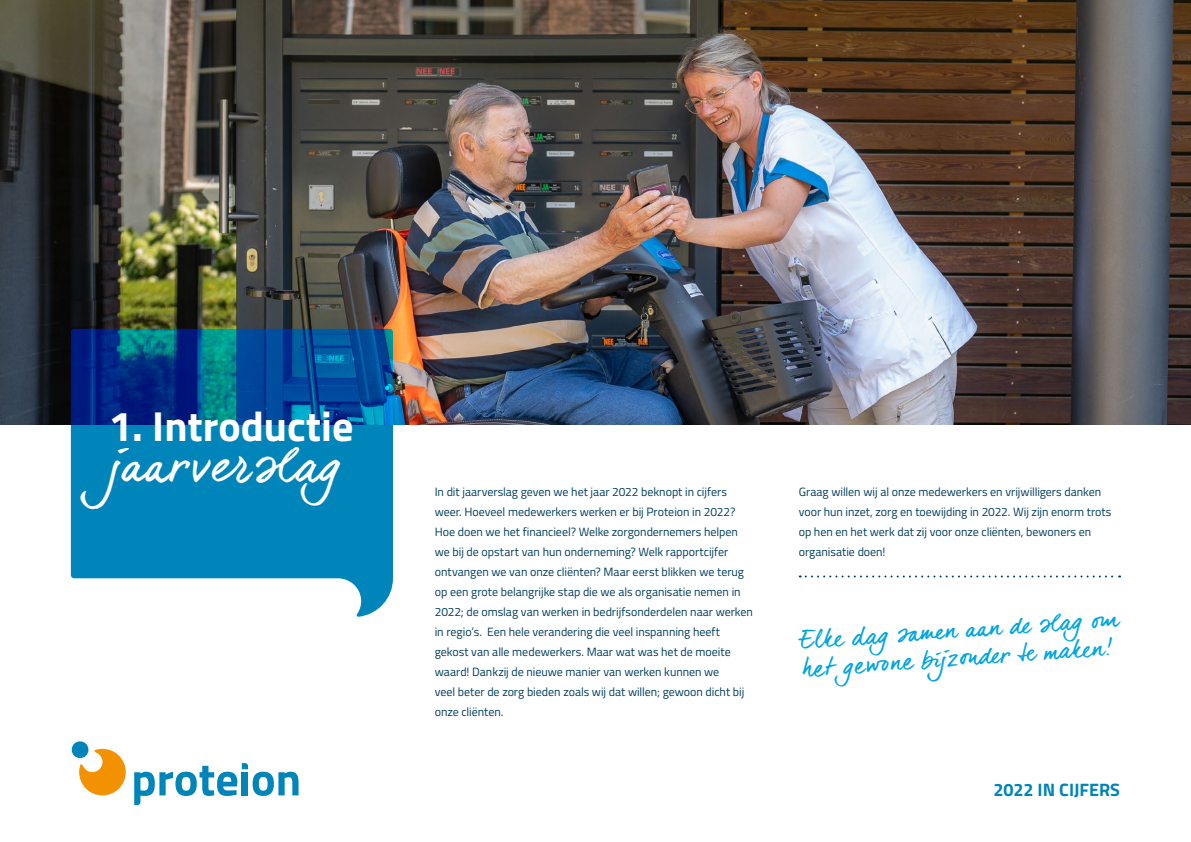
<style>
.page{position:relative;width:1191px;height:842px;background:#fff}
.page>*{position:absolute;margin:0;border:0;box-sizing:border-box;transform-origin:0 0}
.t1{font:48px "dear Joe 6";color:#fff}
.t2{font:700 42px "Titillium";color:#fff}
.t3{font:24px/28px "dear Joe 6";color:#00a5df}
.t4{font:700 18px "Titillium";color:#0085ba}
.t5{font:12px/20px "Titillium";letter-spacing:-.005em;color:#003e5d}
</style>
<div class="page">
<img style="left:0;top:0;width:1191px;height:425px">
<svg style="left:799px;top:575px;width:321px;height:2px"></svg>
<svg style="left:134px;top:763px;width:164px;height:42px"></svg>
<svg style="left:71px;top:741px;width:55px;height:54px"></svg>
<svg style="left:71px;top:329px;width:322px;height:288px;background:#2081b4"></svg>
<h2 class="t2" style="left:109px;top:395px;width:246px">1. Introductie</h2>
<h1 class="t1" style="left:109px;top:437px;width:234px">jaarverslag</h1>
<p class="t5" style="left:435px;top:481px;width:320px">In dit jaarverslag geven we het jaar 2022 beknopt in cijfers weer. Hoeveel medewerkers werken er bij Proteion in 2022?<br>Hoe doen we het financieel? Welke zorgondernemers helpen we bij de opstart van hun onderneming? Welk rapportcijfer ontvangen we van onze cliënten? Maar eerst blikken we terug op een grote belangrijke stap die we als organisatie nemen in 2022; de omslag van werken in bedrijfsonderdelen naar werken in regio’s. Een hele verandering die veel inspanning heeft gekost van alle medewerkers. Maar wat was het de moeite waard! Dankzij de nieuwe manier van werken kunnen we<br>veel beter de zorg bieden zoals wij dat willen; gewoon dicht bij onze cliënten.</p>
<p class="t5" style="left:798px;top:481px;width:314px">Graag willen wij al onze medewerkers en vrijwilligers danken voor hun inzet, zorg en toewijding in 2022. Wij zijn enorm trots op hen en het werk dat zij voor onze cliënten, bewoners en organisatie doen!</p>
<h3 class="t3" style="left:798px;top:626px;width:313px;rotate:-4deg">Elke dag sa me n aa n de sl ag om het gewo ne bi jzon de r te make n!</h3>
<h3 class="t4" style="left:993px;top:776px;width:128px">2022 IN CIJFERS</h3>
</div>
